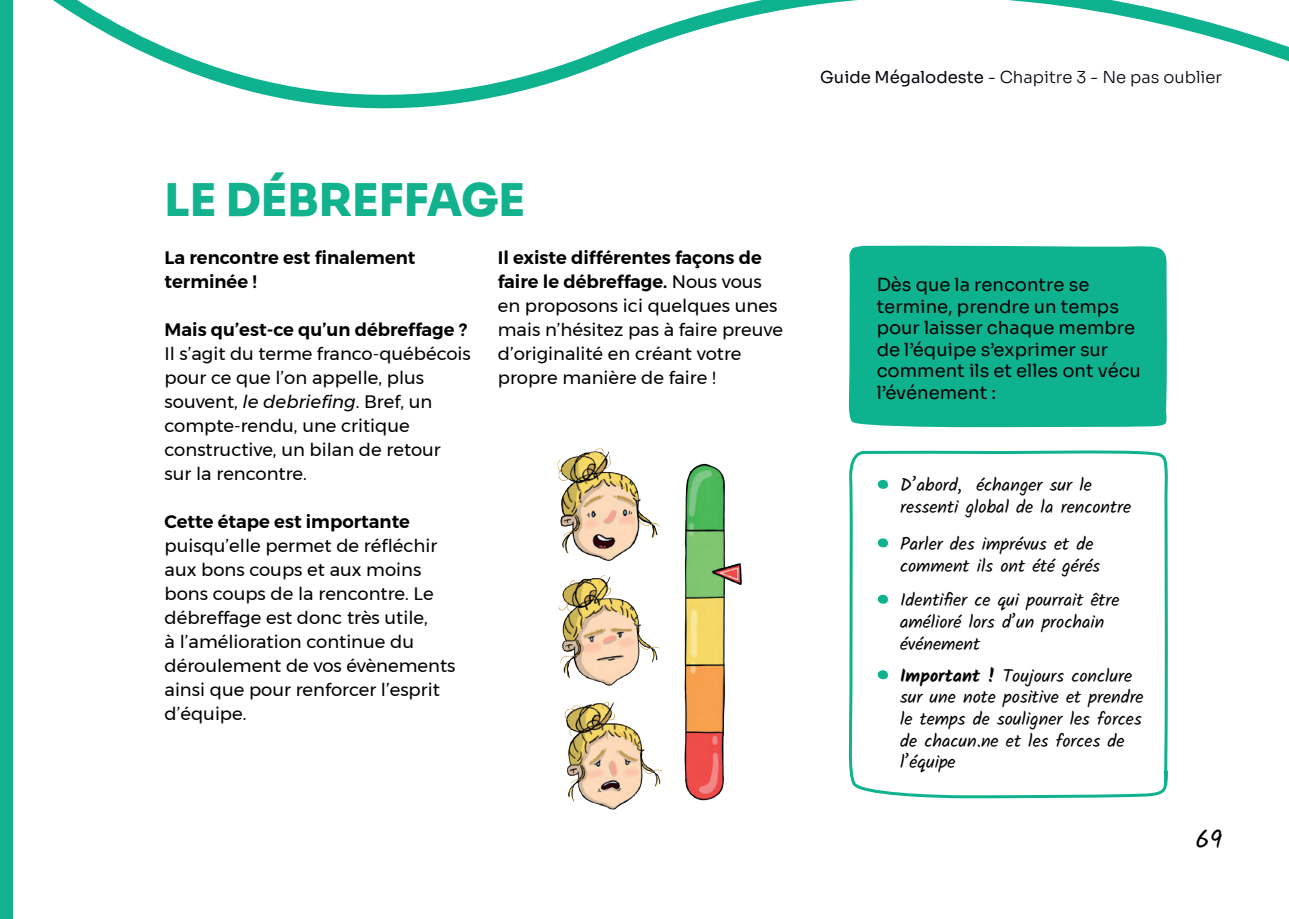
<style>
.page{position:relative;width:1289px;height:919px;background:#fff}
.page>*{position:absolute;margin:0;border:0;box-sizing:border-box;transform-origin:0 0}
.t1{font:45px "Sora";color:#12b28e}
.t2{font:25.5px "Kalam";color:#000}
.t3{font:18px/24px "Montserrat";color:#000}
.t4{font:18px/21.6px "Kalam";color:#000}
.t5{font:18px/21.6px "Sora";color:#000}
.t6{font:600 18px/24px "Montserrat";color:#000}
.t7{font:16.5px "Sora";color:#01040c}
.s1{font-style:italic}
.s2{font-weight:600}
.s3{font-weight:700}
</style>
<div class="page">
<div style="left:0;top:0;width:13px;height:918px;background:#12b28e"></div>
<svg style="left:53px;top:0;width:1235px;height:109px"></svg>
<svg style="left:854px;top:450px;width:314px;height:349px"></svg>
<svg style="left:876px;top:479px;width:12px;height:11px"></svg>
<svg style="left:876px;top:538px;width:12px;height:10px"></svg>
<svg style="left:876px;top:594px;width:12px;height:10px"></svg>
<svg style="left:876px;top:669px;width:12px;height:11px"></svg>
<div style="left:848px;top:245px;width:319px;height:182px;background:#0fb28f"></div>
<img style="left:557px;top:406px;width:297px;height:404px">
<h1 class="t1" style="left:164px;top:163px;width:362px">LE DÉBREFFAGE</h1>
<p class="t6" style="left:164px;top:246px;width:252px">La rencontre est finalement terminée !</p>
<p class="t6" style="left:164px;top:318px;width:304px">Mais qu’est-ce qu’un débreffage ?</p>
<p class="t3" style="left:164px;top:341px;width:308px">Il s’agit du terme franco-québécois pour ce que l’on appelle, plus souvent, <span class="s1">le debriefing</span>. Bref, un compte-rendu, une critique constructive, un bilan de retour sur la rencontre.</p>
<p class="t6" style="left:164px;top:510px;width:247px">Cette étape est importante</p>
<p class="t3" style="left:164px;top:533px;width:292px">puisqu’elle permet de réfléchir aux bons coups et aux moins bons coups de la rencontre. Le débreffage est donc très utile,<br>à l’amélioration continue du déroulement de vos évènements ainsi que pour renforcer l’esprit d’équipe.</p>
<p class="t3" style="left:498px;top:245px;width:286px"><span class="s2">Il existe différentes façons de faire le débreffage.</span> Nous vous en proposons ici quelques unes mais n’hésitez pas à faire preuve d’originalité en créant votre propre manière de faire !</p>
<p class="t7" style="left:820px;top:63px;width:403px">Guide Mégalodeste - Chapitre 3 - Ne pas oublier</p>
<p class="t5" style="left:876px;top:272px;width:266px">Dès que la rencontre se termine, prendre un temps pour laisser chaque membre de l’équipe s’exprimer sur comment ils et elles ont vécu l’événement :</p>
<p class="t4" style="left:900px;top:475px;width:232px">D’abord, échanger sur le ressenti global de la rencontre</p>
<p class="t4" style="left:900px;top:534px;width:202px">Parler des imprévus et de comment ils ont été gérés</p>
<p class="t4" style="left:900px;top:590px;width:221px">Identifier ce qui pourrait être amélioré lors d’un prochain événement</p>
<p class="t4" style="left:900px;top:666px;width:245px"><span class="s3">Important !</span> Toujours conclure sur une note positive et prendre le temps de souligner les forces de chacun.ne et les forces de l’équipe</p>
<h2 class="t2" style="left:1195px;top:821px;width:28px">69</h2>
</div>
